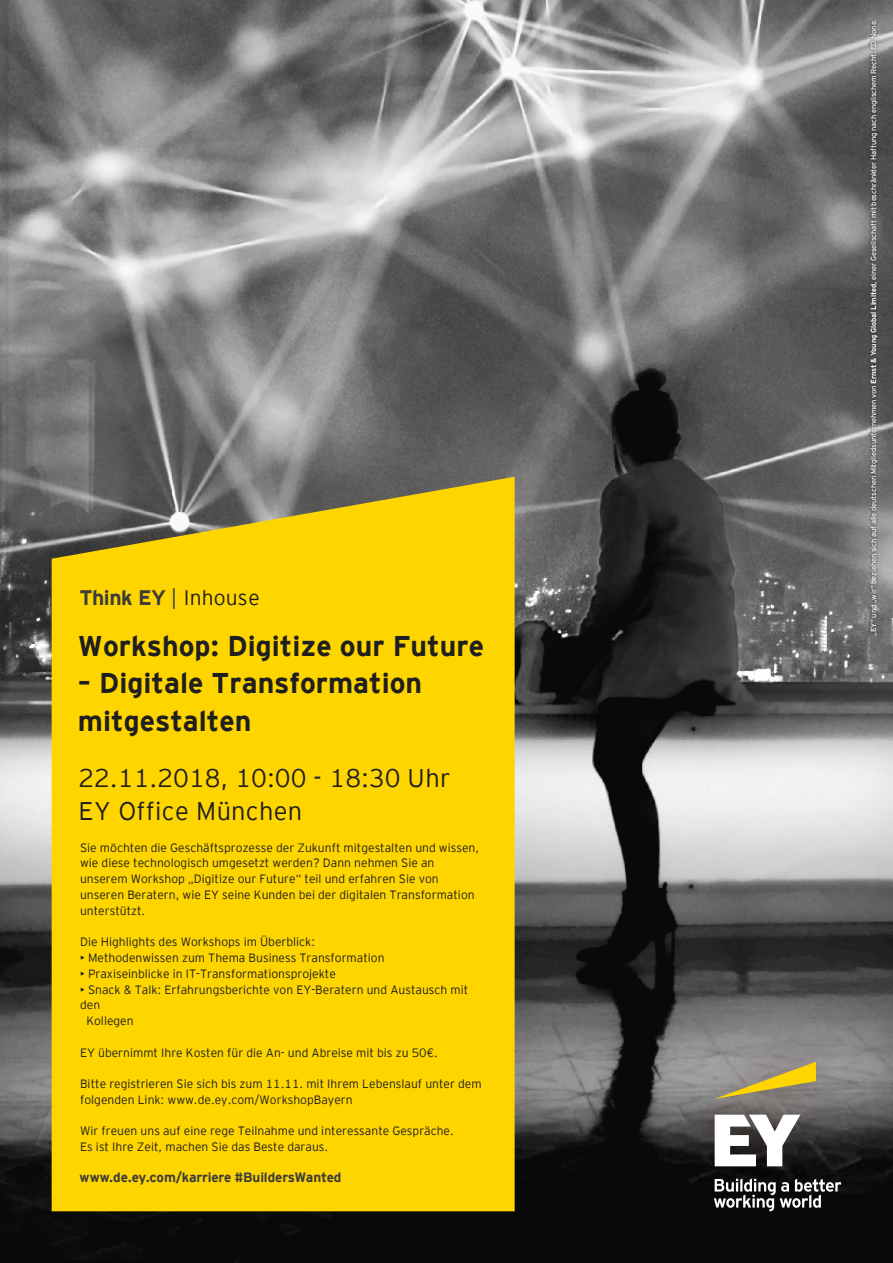
<style>
.page{position:relative;width:893px;height:1263px;background:#fff}
.page>*{position:absolute;margin:0;border:0;box-sizing:border-box;transform-origin:0 0}
.t1{font:700 28.5px/37.5px "EY Interstate";color:#1f1f1f}
.t2{font:300 25.5px/33.3px "EY Interstate";letter-spacing:.005em;color:#1f1f1f}
.t3{font:700 21px "EY Interstate";letter-spacing:-.025em;color:#3c3c3b}
.t4{font:700 13.5px "EY Interstate";letter-spacing:-.01em;color:#3c3c3b}
.t5{font:300 12.15px/15.8px "EY Interstate";color:#1f1f1f}
.t6{font:7.5px "EY Interstate";letter-spacing:-.02em;color:#fff}
.s1{font-weight:300}
.s2{font-weight:300;color:#1f1f1f}
.s3{font-weight:700}
</style>
<div class="page">
<img style="left:0;top:0;width:893px;height:1263px">
<img style="left:868px;top:18px;width:11px;height:619px">
<img style="left:667px;top:1019px;width:213px;height:235px">
<svg style="left:714px;top:1062px;width:102px;height:37px;background:#ab9d66"></svg>
<svg style="left:714px;top:1115px;width:127px;height:96px"></svg>
<div style="left:52px;top:477px;width:463px;height:734px;background:#ffd500"></div>
<h3 class="t3" style="left:80px;top:582px;width:182px">Think EY <span class="s1">|</span> <span class="s2">Inhouse</span></h3>
<h1 class="t1" style="left:78px;top:625px;width:408px">Workshop: Digitize our Future</h1>
<h1 class="t1" style="left:78px;top:663px;width:346px">– Digitale Transformation mitgestalten</h1>
<h2 class="t2" style="left:78px;top:760px;width:374px">22.11.2018, 10:00 - 18:30 Uhr<br>EY Office München</h2>
<p class="t5" style="left:80px;top:839px;width:401px">Sie möchten die Geschäftsprozesse der Zukunft mitgestalten und wissen, wie diese technologisch umgesetzt werden? Dann nehmen Sie an unserem Workshop „Digitize our Future“ teil und erfahren Sie von unseren Beratern, wie EY seine Kunden bei der digitalen Transformation unterstützt.</p>
<p class="t5" style="left:80px;top:933px;width:237px">Die Highlights des Workshops im Überblick:</p>
<p class="t5" style="left:80px;top:949px;width:306px">• Methodenwissen zum Thema Business Transformation</p>
<p class="t5" style="left:80px;top:965px;width:257px">• Praxiseinblicke in IT-Transformationsprojekte</p>
<p class="t5" style="left:80px;top:981px;width:390px">• Snack &amp; Talk: Erfahrungsberichte von EY-Beratern und Austausch mit</p>
<p class="t5" style="left:80px;top:996px;width:22px">den</p>
<p class="t5" style="left:86px;top:1012px;width:49px">Kollegen</p>
<p class="t5" style="left:80px;top:1044px;width:359px">EY übernimmt Ihre Kosten für die An- und Abreise mit bis zu 50€.</p>
<p class="t5" style="left:80px;top:1075px;width:403px">Bitte registrieren Sie sich bis zum 11.11. mit Ihrem Lebenslauf unter dem folgenden Link: www.de.ey.com/WorkshopBayern</p>
<p class="t5" style="left:80px;top:1122px;width:375px">Wir freuen uns auf eine rege Teilnahme und interessante Gespräche.<br>Es ist Ihre Zeit, machen Sie das Beste daraus.</p>
<p class="t4" style="left:80px;top:1167px;width:263px">www.de.ey.com/karriere #BuildersWanted</p>
<p class="t6" style="left:868px;top:636px;width:618px;rotate:-90deg">„EY“ und „wir“ beziehen sich auf alle deutschen Mitgliedsunternehmen von <span class="s3">Ernst &amp; Young Global Limited</span>, einer Gesellschaft mit beschränkter Haftung nach englischem Recht. ED None.</p>
</div>
